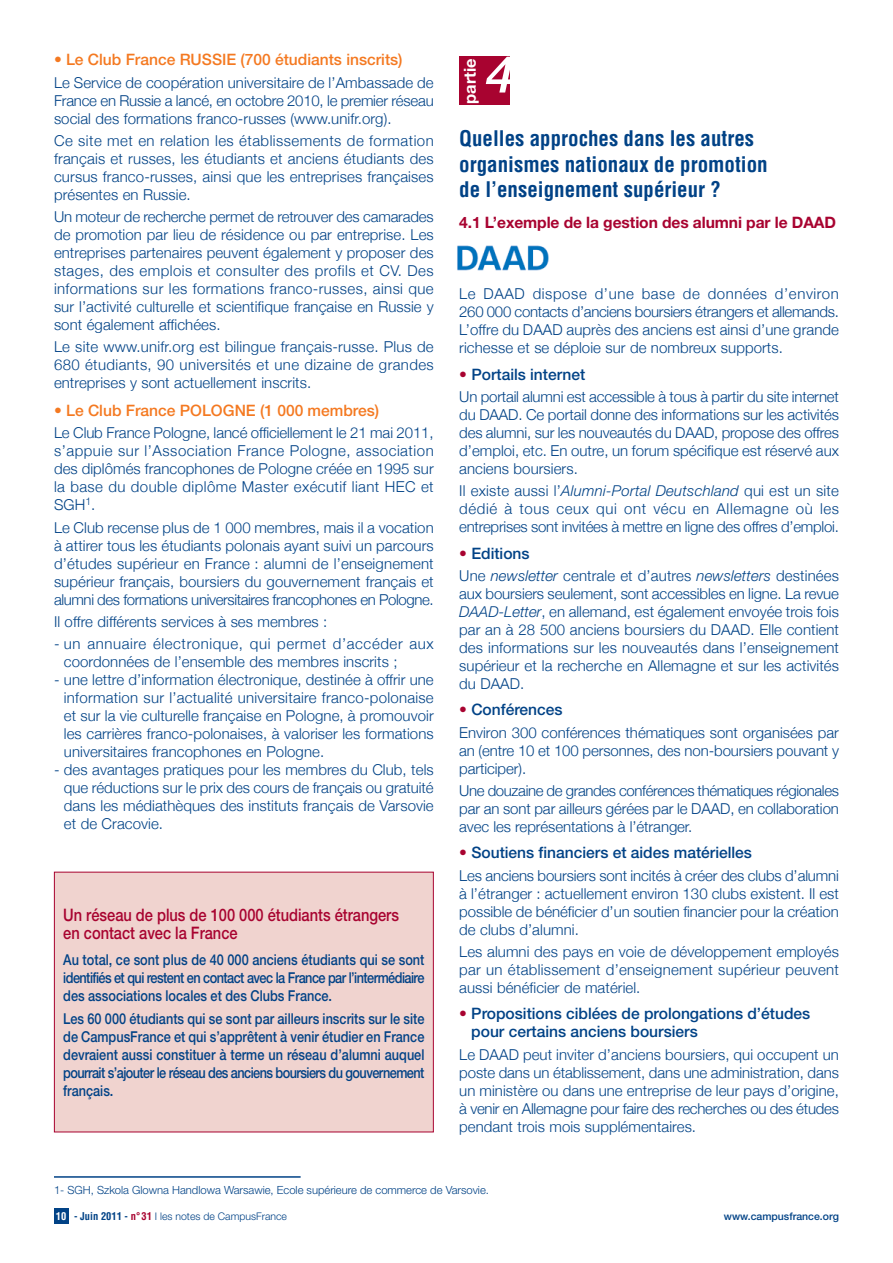
<style>
.page{position:relative;width:893px;height:1263px;background:#fff}
.page>*{position:absolute;margin:0;border:0;box-sizing:border-box;transform-origin:0 0}
.t1{font:italic 500 51.15px "Helvetica Neue";color:#fff}
.t2{font:700 condensed 21px/25.5px "Helvetica";color:#014286}
.t3{font:500 17.25px/18px "Helvetica Neue";color:#a80330;scale:.85 1}
.t4{font:700 16.5px "Helvetica Neue";color:#fff}
.t5{font:500 15.75px/18px "Helvetica Neue";color:#014286}
.t6{font:500 15.75px "Helvetica Neue";color:#f47921}
.t7{font:700 15.75px "Helvetica Neue";letter-spacing:-.005em;color:#a80330}
.t8{font:300 15px/18px "Helvetica Neue";letter-spacing:.005em;color:#014286;text-align:justify}
.t9{font:500 15px/18px "Helvetica Neue";letter-spacing:-.045em;color:#014286;text-align:justify;scale:.85 1}
.t10{font:300 11.25px "Helvetica Neue";color:#014286}
.t11{font:300 10.5px "Helvetica Neue";color:#014286}
.t12{font:500 10.5px "Helvetica Neue";color:#014286}
.s1{color:#a80330}
.s2{font-style:italic}
.s3{font-family:"Helvetica";font-weight:700;font-stretch:condensed;color:#fff}
.s4{font-family:"Helvetica";font-weight:700;font-stretch:condensed}
.s5{font-family:"Helvetica";font-weight:700;font-stretch:condensed;color:#a80330}
</style>
<div class="page">
<div style="left:54px;top:1209px;width:15px;height:15px;background:#014286"></div>
<div style="left:459px;top:57px;width:50px;height:48px;background:#a80330"></div>
<hr style="left:54px;top:1176px;width:247px;height:2px;background:#014286">
<div style="left:55px;top:872px;width:378px;height:259px;background:#f0d3cf"></div>
<div style="left:54px;top:872px;width:380px;height:260px;border:1px solid #a80330"></div>
<img style="left:457px;top:245px;width:92px;height:26px">
<p class="t6" style="left:54px;top:54px;width:350px">• Le Club France RUSSIE (700 étudiants inscrits)</p>
<p class="t8" style="left:54px;top:73px;width:381px">Le Service de coopération universitaire de l’Ambassade de France en Russie a lancé, en octobre 2010, le premier réseau social des formations franco-russes (www.unifr.org).</p>
<p class="t8" style="left:54px;top:131px;width:381px">Ce site met en relation les établissements de formation français et russes, les étudiants et anciens étudiants des cursus franco-russes, ainsi que les entreprises françaises présentes en Russie.</p>
<p class="t8" style="left:54px;top:207px;width:381px">Un moteur de recherche permet de retrouver des camarades de promotion par lieu de résidence ou par entreprise. Les entreprises partenaires peuvent également y proposer des stages, des emplois et consulter des profils et CV. Des informations sur les formations franco-russes, ainsi que sur l’activité culturelle et scientifique française en Russie y sont également affichées.</p>
<p class="t8" style="left:54px;top:338px;width:381px">Le site www.unifr.org est bilingue français-russe. Plus de 680 étudiants, 90 universités et une dizaine de grandes entreprises y sont actuellement inscrits.</p>
<p class="t6" style="left:54px;top:405px;width:327px">• Le Club France POLOGNE (1 000 membres)</p>
<p class="t8" style="left:54px;top:424px;width:381px">Le Club France Pologne, lancé officiellement le 21 mai 2011, s’appuie sur l’Association France Pologne, association des diplômés francophones de Pologne créée en 1995 sur la base du double diplôme Master exécutif liant HEC et SGH<sup>1</sup>.</p>
<p class="t8" style="left:54px;top:518px;width:381px">Le Club recense plus de 1 000 membres, mais il a vocation à attirer tous les étudiants polonais ayant suivi un parcours d’études supérieur en France : alumni de l’enseignement supérieur français, boursiers du gouvernement français et alumni des formations universitaires francophones en Pologne.</p>
<p class="t8" style="left:54px;top:612px;width:275px">Il offre différents services à ses membres :</p>
<p class="t8" style="left:64px;top:634px;width:371px;text-indent:-10px">- un annuaire électronique, qui permet d’accéder aux coordonnées de l’ensemble des membres inscrits ;</p>
<p class="t8" style="left:64px;top:670px;width:371px;text-indent:-10px">- une lettre d’information électronique, destinée à offrir une information sur l’actualité universitaire franco-polonaise et sur la vie culturelle française en Pologne, à promouvoir les carrières franco-polonaises, à valoriser les formations universitaires francophones en Pologne.</p>
<p class="t8" style="left:64px;top:760px;width:371px;text-indent:-10px">- des avantages pratiques pour les membres du Club, tels que réductions sur le prix des cours de français ou gratuité dans les médiathèques des instituts français de Varsovie et de Cracovie.</p>
<p class="t3" style="left:63px;top:907px;width:397px">Un réseau de plus de 100 000 étudiants étrangers en contact avec la France</p>
<p class="t9" style="left:63px;top:952px;width:426px">Au total, ce sont plus de 40 000 anciens étudiants qui se sont identifiés et qui restent en contact avec la France par l’intermédiaire des associations locales et des Clubs France.</p>
<p class="t9" style="left:63px;top:1011px;width:426px">Les 60 000 étudiants qui se sont par ailleurs inscrits sur le site de CampusFrance et qui s’apprêtent à venir étudier en France devraient aussi constituer à terme un réseau d’alumni auquel pourrait s’ajouter le réseau des anciens boursiers du gouvernement français.</p>
<p class="t4" style="left:464px;top:104px;width:47px;rotate:-90deg">partie</p>
<h1 class="t1" style="left:486px;top:56px;width:30px">4</h1>
<h2 class="t2" style="left:459px;top:126px;width:310px">Quelles approches dans les autres organismes nationaux de promotion de l’enseignement supérieur ?</h2>
<p class="t7" style="left:459px;top:217px;width:378px">4.1 L’exemple de la gestion des alumni par le DAAD</p>
<p class="t8" style="left:459px;top:284px;width:381px">Le DAAD dispose d’une base de données d’environ 260 000 contacts d’anciens boursiers étrangers et allemands.<br>L’offre du DAAD auprès des anciens est ainsi d’une grande richesse et se déploie sur de nombreux supports.</p>
<p class="t5" style="left:459px;top:366px;width:128px"><span class="s1">•</span> Portails internet</p>
<p class="t8" style="left:459px;top:387px;width:381px">Un portail alumni est accessible à tous à partir du site internet du DAAD. Ce portail donne des informations sur les activités des alumni, sur les nouveautés du DAAD, propose des offres d’emploi, etc. En outre, un forum spécifique est réservé aux anciens boursiers.</p>
<p class="t8" style="left:459px;top:481px;width:381px">Il existe aussi l’<span class="s2">Alumni-Portal Deutschland</span> qui est un site dédié à tous ceux qui ont vécu en Allemagne où les entreprises sont invitées à mettre en ligne des offres d’emploi.</p>
<p class="t5" style="left:459px;top:545px;width:72px"><span class="s1">•</span> Editions</p>
<p class="t8" style="left:459px;top:566px;width:381px">Une <span class="s2">newsletter</span> centrale et d’autres <span class="s2">newsletters</span> destinées aux boursiers seulement, sont accessibles en ligne. La revue <span class="s2">DAAD-Letter</span>, en allemand, est également envoyée trois fois par an à 28 500 anciens boursiers du DAAD. Elle contient des informations sur les nouveautés dans l’enseignement supérieur et la recherche en Allemagne et sur les activités du DAAD.</p>
<p class="t5" style="left:459px;top:702px;width:105px"><span class="s1">•</span> Conférences</p>
<p class="t8" style="left:459px;top:723px;width:381px">Environ 300 conférences thématiques sont organisées par an (entre 10 et 100 personnes, des non-boursiers pouvant y participer).</p>
<p class="t8" style="left:459px;top:781px;width:381px">Une douzaine de grandes conférences thématiques régionales par an sont par ailleurs gérées par le DAAD, en collaboration avec les représentations à l’étranger.</p>
<p class="t5" style="left:459px;top:845px;width:294px"><span class="s1">•</span> Soutiens financiers et aides matérielles</p>
<p class="t8" style="left:459px;top:866px;width:381px">Les anciens boursiers sont incités à créer des clubs d’alumni à l’étranger : actuellement environ 130 clubs existent. Il est possible de bénéficier d’un soutien financier pour la création de clubs d’alumni.</p>
<p class="t8" style="left:459px;top:942px;width:381px">Les alumni des pays en voie de développement employés par un établissement d’enseignement supérieur peuvent aussi bénéficier de matériel.</p>
<p class="t5" style="left:471px;top:1006px;width:340px;text-indent:-12px"><span class="s1">•</span> Propositions ciblées de prolongations d’études pour certains anciens boursiers</p>
<p class="t8" style="left:459px;top:1045px;width:381px">Le DAAD peut inviter d’anciens boursiers, qui occupent un poste dans un établissement, dans une administration, dans un ministère ou dans une entreprise de leur pays d’origine, à venir en Allemagne pour faire des recherches ou des études pendant trois mois supplémentaires.</p>
<p class="t10" style="left:54px;top:1186px;width:436px">1- SGH, Szkola Glowna Handlowa Warsawie, Ecole supérieure de commerce de Varsovie.</p>
<p class="t11" style="left:56px;top:1212px;width:233px"><span class="s3">10</span> <span class="s4">- Juin 2011 -</span> <span class="s5">n°31</span> I les notes de CampusFrance</p>
<p class="t12" style="left:724px;top:1212px;width:117px">www.campusfrance.org</p>
</div>
